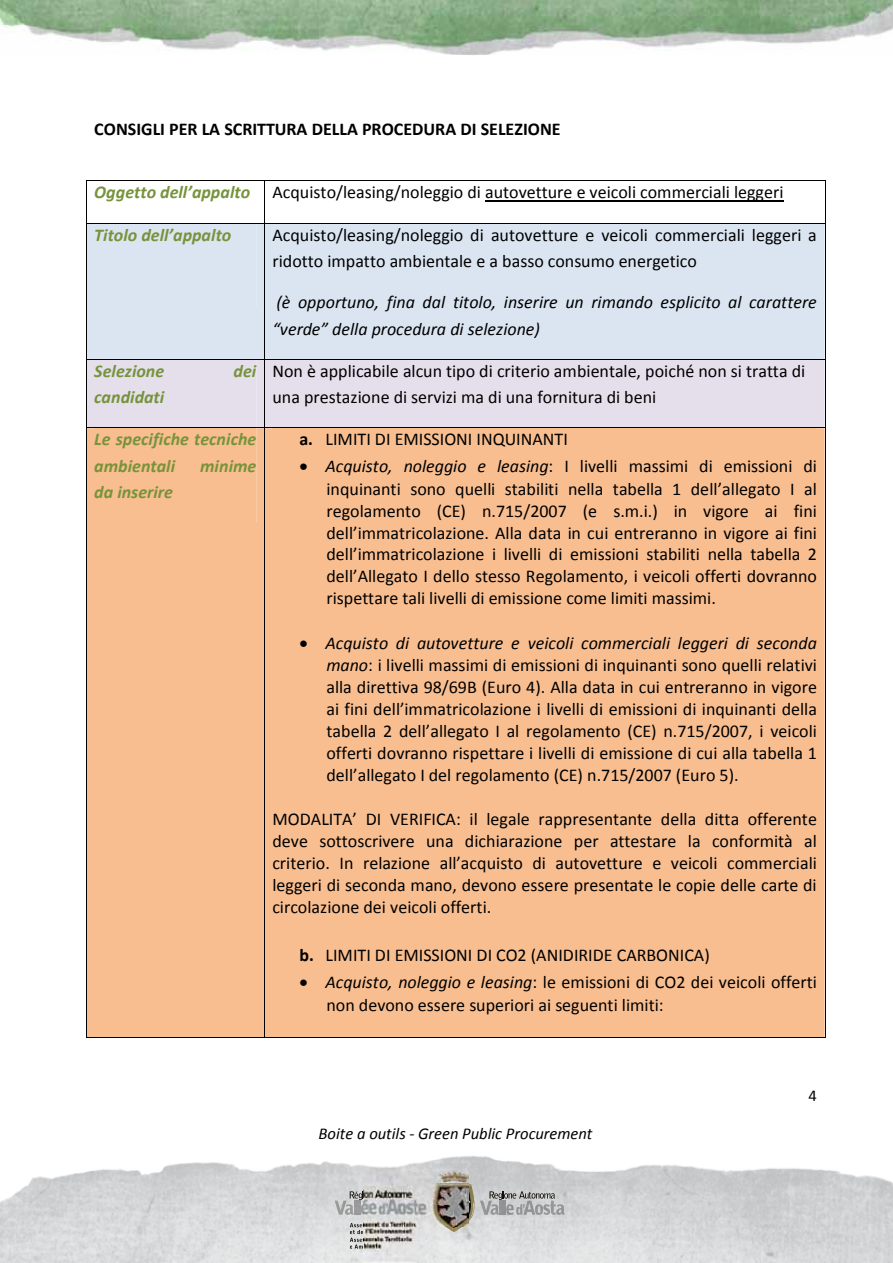
<style>
.page{position:relative;width:893px;height:1263px;background:#fff}
.page>*{position:absolute;margin:0;border:0;box-sizing:border-box;transform-origin:0 0}
.t1{font:18px/22px "Calibri";color:#000}
.t2{font:italic 18px/26.2px "Calibri";color:#000}
.t3{font:italic 700 18px/26.2px "Calibri";color:#76933b}
.t4{font:700 18px "Calibri";color:#000}
.t5{font:italic 16.5px "Calibri";color:#000}
.t6{font:16.5px "Calibri";color:#000}
.s1{font-weight:700;font-style:italic;color:#76933b}
.s2{font-weight:700}
.s3{font-style:italic}
</style>
<div class="page">
<img style="left:0;top:1155px;width:893px;height:108px">
<img style="left:0;top:0;width:893px;height:55px">
<img style="left:480px;top:1201px;width:9px;height:14px">
<svg style="left:489px;top:1191px;width:75px;height:24px;background:#ababab"></svg>
<img style="left:335px;top:1201px;width:10px;height:14px">
<svg style="left:345px;top:1191px;width:18px;height:24px"></svg>
<img style="left:445px;top:1184px;width:33px;height:48px">
<img style="left:472px;top:1202px;width:2px;height:19px">
<img style="left:451px;top:1188px;width:21px;height:40px">
<svg style="left:468px;top:1185px;width:3px;height:17px"></svg>
<img style="left:453px;top:1171px;width:16px;height:5px">
<svg style="left:350px;top:1223px;width:13px;height:26px"></svg>
<hr style="left:485px;top:200px;width:298px;height:2px;background:#000">
<hr style="left:87px;top:181px;width:177px;height:1px;background:#000">
<hr style="left:265px;top:181px;width:560px;height:1px;background:#000">
<hr style="left:86px;top:181px;width:1px;height:42px;background:#000">
<hr style="left:264px;top:181px;width:1px;height:42px;background:#000">
<hr style="left:825px;top:181px;width:1px;height:42px;background:#000">
<div style="left:87px;top:428px;width:177px;height:609px;background:#f8be90"></div>
<div style="left:94px;top:428px;width:162px;height:26px;background:#f8be90"></div>
<div style="left:94px;top:454px;width:162px;height:27px;background:#f8be90"></div>
<div style="left:94px;top:481px;width:162px;height:41px;background:#f8be90"></div>
<div style="left:265px;top:428px;width:560px;height:609px;background:#f8be90"></div>
<div style="left:272px;top:428px;width:545px;height:26px;background:#f8be90"></div>
<div style="left:272px;top:454px;width:545px;height:23px;background:#f8be90"></div>
<div style="left:272px;top:477px;width:545px;height:22px;background:#f8be90"></div>
<div style="left:272px;top:499px;width:545px;height:22px;background:#f8be90"></div>
<div style="left:272px;top:521px;width:545px;height:22px;background:#f8be90"></div>
<div style="left:272px;top:543px;width:545px;height:22px;background:#f8be90"></div>
<div style="left:272px;top:565px;width:545px;height:22px;background:#f8be90"></div>
<div style="left:272px;top:587px;width:545px;height:22px;background:#f8be90"></div>
<div style="left:272px;top:609px;width:545px;height:22px;background:#f8be90"></div>
<div style="left:272px;top:631px;width:545px;height:23px;background:#f8be90"></div>
<div style="left:272px;top:654px;width:545px;height:22px;background:#f8be90"></div>
<div style="left:272px;top:676px;width:545px;height:22px;background:#f8be90"></div>
<div style="left:272px;top:698px;width:545px;height:22px;background:#f8be90"></div>
<div style="left:272px;top:720px;width:545px;height:22px;background:#f8be90"></div>
<div style="left:272px;top:742px;width:545px;height:22px;background:#f8be90"></div>
<div style="left:272px;top:764px;width:545px;height:22px;background:#f8be90"></div>
<div style="left:272px;top:786px;width:545px;height:22px;background:#f8be90"></div>
<div style="left:272px;top:808px;width:545px;height:22px;background:#f8be90"></div>
<div style="left:272px;top:830px;width:545px;height:22px;background:#f8be90"></div>
<div style="left:272px;top:852px;width:545px;height:22px;background:#f8be90"></div>
<div style="left:272px;top:874px;width:545px;height:22px;background:#f8be90"></div>
<div style="left:272px;top:896px;width:545px;height:22px;background:#f8be90"></div>
<div style="left:272px;top:918px;width:545px;height:26px;background:#f8be90"></div>
<div style="left:272px;top:944px;width:545px;height:26px;background:#f8be90"></div>
<div style="left:272px;top:970px;width:545px;height:23px;background:#f8be90"></div>
<div style="left:272px;top:993px;width:545px;height:22px;background:#f8be90"></div>
<div style="left:272px;top:1015px;width:545px;height:22px;background:#f8be90"></div>
<svg style="left:86px;top:223px;width:740px;height:205px;background:#d0d4e0"></svg>
<hr style="left:86px;top:428px;width:1px;height:609px;background:#000">
<hr style="left:87px;top:1037px;width:177px;height:1px;background:#000">
<hr style="left:264px;top:428px;width:1px;height:609px;background:#000">
<hr style="left:265px;top:1037px;width:560px;height:1px;background:#000">
<hr style="left:825px;top:428px;width:1px;height:609px;background:#000">
<img style="left:363px;top:1172px;width:53px;height:91px">
<img style="left:415px;top:1172px;width:53px;height:54px">
<p class="t4" style="left:94px;top:118px;width:468px">CONSIGLI PER LA SCRITTURA DELLA PROCEDURA DI SELEZIONE</p>
<p class="t1" style="left:94px;top:181px;width:691px"><span class="s1">Oggetto dell’appalto</span> Acquisto/leasing/noleggio di autovetture e veicoli commerciali leggeri</p>
<p class="t3" style="left:94px;top:221px;width:139px">Titolo dell’appalto</p>
<p class="t1" style="left:272px;top:221px;width:546px;line-height:26.4px">Acquisto/leasing/noleggio di autovetture e veicoli commerciali leggeri a ridotto impatto ambientale e a basso consumo energetico</p>
<p class="t2" style="left:272px;top:289px;width:546px">(è opportuno, fina dal titolo, inserire un rimando esplicito al carattere “verde” della procedura di selezione)</p>
<p class="t3" style="left:94px;top:358px;width:71px">Selezione</p>
<p class="t3" style="left:233px;top:358px;width:24px">dei</p>
<p class="t3" style="left:94px;top:384px;width:72px">candidati</p>
<p class="t1" style="left:272px;top:358px;width:534px;line-height:26.4px">Non è applicabile alcun tipo di criterio ambientale, poiché non si tratta di una prestazione di servizi ma di una fornitura di beni</p>
<p class="t3" style="left:94px;top:426px;width:164px">Le specifiche tecniche ambientali</p>
<p class="t3" style="left:200px;top:452px;width:58px">minime</p>
<p class="t3" style="left:94px;top:479px;width:80px">da inserire</p>
<p class="t1" style="left:299px;top:428px;width:270px"><span class="s2">a.</span> LIMITI DI EMISSIONI INQUINANTI</p>
<p class="t1" style="left:326px;top:455px;width:492px;text-align:justify;text-indent:-27px">• <span class="s3">Acquisto, noleggio e leasing</span>: I livelli massimi di emissioni di inquinanti sono quelli stabiliti nella tabella 1 dell’allegato I al regolamento (CE) n.715/2007 (e s.m.i.) in vigore ai fini dell’immatricolazione. Alla data in cui entreranno in vigore ai fini dell’immatricolazione i livelli di emissioni stabiliti nella tabella 2 dell’Allegato I dello stesso Regolamento, i veicoli offerti dovranno rispettare tali livelli di emissione come limiti massimi.</p>
<p class="t1" style="left:326px;top:632px;width:492px;text-align:justify;text-indent:-27px">• <span class="s3">Acquisto di autovetture e veicoli commerciali leggeri di seconda mano</span>: i livelli massimi di emissioni di inquinanti sono quelli relativi alla direttiva 98/69B (Euro 4). Alla data in cui entreranno in vigore ai fini dell’immatricolazione i livelli di emissioni di inquinanti della tabella 2 dell’allegato I al regolamento (CE) n.715/2007, i veicoli offerti dovranno rispettare i livelli di emissione di cui alla tabella 1 dell’allegato I del regolamento (CE) n.715/2007 (Euro 5).</p>
<p class="t1" style="left:272px;top:808px;width:546px;text-align:justify">MODALITA’ DI VERIFICA: il legale rappresentante della ditta offerente deve sottoscrivere una dichiarazione per attestare la conformità al criterio. In relazione all’acquisto di autovetture e veicoli commerciali leggeri di seconda mano, devono essere presentate le copie delle carte di circolazione dei veicoli offerti.</p>
<p class="t1" style="left:299px;top:944px;width:412px"><span class="s2">b.</span> LIMITI DI EMISSIONI DI CO2 (ANIDIRIDE CARBONICA)</p>
<p class="t1" style="left:326px;top:971px;width:492px;text-indent:-27px">• <span class="s3">Acquisto, noleggio e leasing</span>: le emissioni di CO2 dei veicoli offerti non devono essere superiori ai seguenti limiti:</p>
<p class="t5" style="left:319px;top:1122px;width:275px">Boite a outils - Green Public Procurement</p>
<p class="t6" style="left:809px;top:1085px;width:10px">4</p>
</div>
